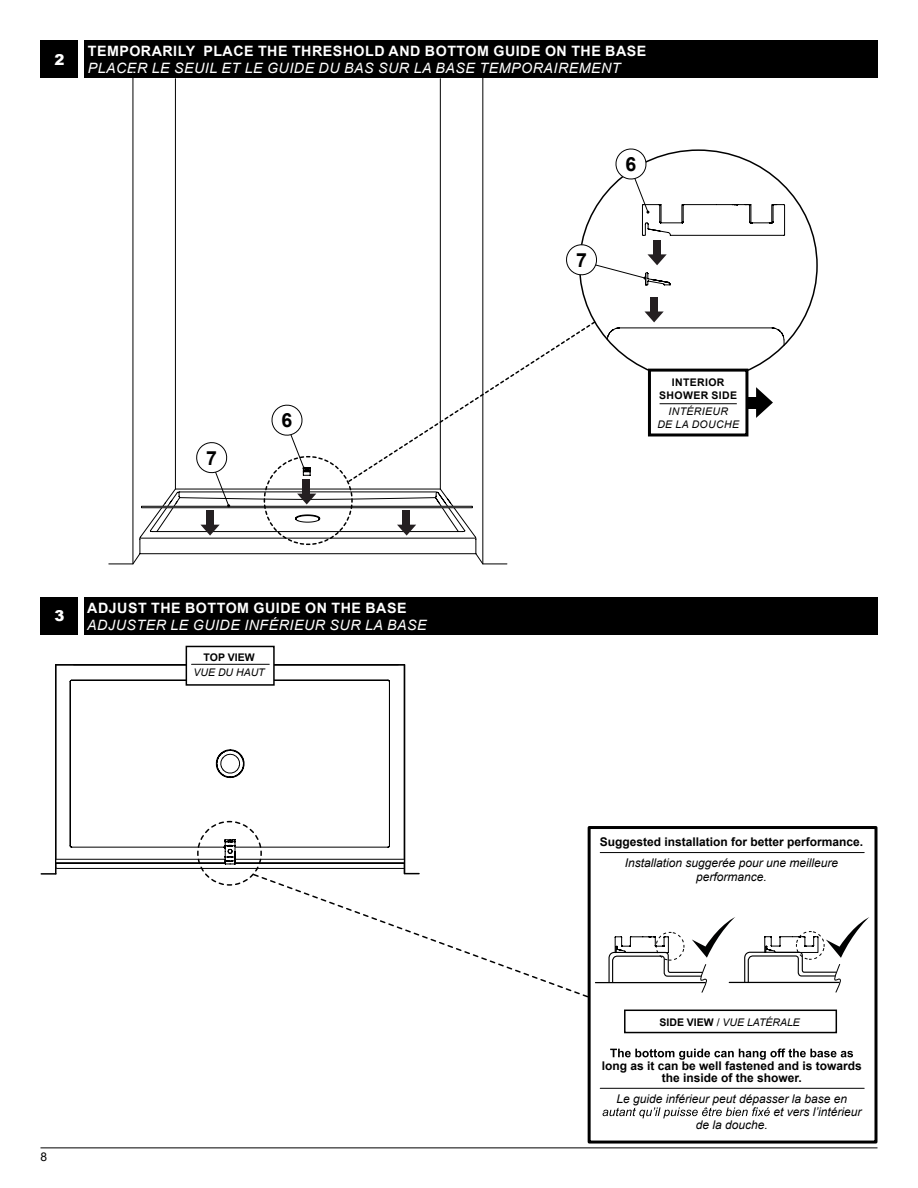
<style>
.page{position:relative;width:918px;height:1188px;background:#fff}
.page>*{position:absolute;margin:0;border:0;box-sizing:border-box;transform-origin:0 0}
.t1{font:700 19.5px "Arial";color:#000}
.t2{font:900 15px "Arial";color:#fff}
.t3{font:italic 14.25px "Arial";letter-spacing:.035em;color:#fff}
.t4{font:700 14.25px "Arial";letter-spacing:.035em;color:#fff}
.t5{font:italic 12px/14.4px "Arial";color:#000;text-align:center}
.t6{font:700 12px/12.6px "Arial";color:#000;text-align:center}
.t7{font:12px "Arial";color:#000}
.t8{font:italic 10.5px "Arial";color:#000}
.t9{font:700 10.5px/12.6px "Arial";letter-spacing:.035em;color:#000;text-align:center}
.t10{font:italic 10.5px/12.6px "Arial";letter-spacing:.02em;color:#000;text-align:center}
.s1{font-weight:700;font-style:normal}
.s2{font-style:normal}
</style>
<div class="page">
<hr style="left:40px;top:1148px;width:838px;height:1px;background:#000">
<div style="left:84px;top:40px;width:794px;height:38px;background:#000"></div>
<div style="left:84px;top:597px;width:794px;height:38px;background:#000"></div>
<div style="left:40px;top:40px;width:38px;height:38px;background:#000"></div>
<div style="left:40px;top:597px;width:38px;height:38px;background:#000"></div>
<div style="left:186px;top:646px;width:89px;height:40px;border:2px solid #000"></div>
<svg style="left:41px;top:663px;width:547px;height:336px"></svg>
<div style="left:588px;top:826px;width:290px;height:318px;border:3px solid #000"></div>
<svg style="left:610px;top:1049px;width:243px;height:11px"></svg>
<svg style="left:603px;top:1107px;width:167px;height:11px"></svg>
<hr style="left:600px;top:1088px;width:264px;height:1px;background:#000101">
<hr style="left:600px;top:852px;width:264px;height:1px;background:#000101">
<div style="left:624px;top:1010px;width:213px;height:23px;border:2px solid #000"></div>
<hr style="left:595px;top:982px;width:110px;height:1px;background:#000">
<svg style="left:608px;top:917px;width:262px;height:76px"></svg>
<hr style="left:133px;top:72px;width:1px;height:492px;background:#000">
<hr style="left:175px;top:79px;width:1px;height:410px;background:#000">
<hr style="left:440px;top:79px;width:1px;height:410px;background:#000">
<hr style="left:483px;top:72px;width:1px;height:492px;background:#000">
<svg style="left:606px;top:312px;width:179px;height:34px"></svg>
<div style="left:651px;top:297px;width:7px;height:16px;background:#241f21"></div>
<svg style="left:108px;top:320px;width:489px;height:244px"></svg>
<svg style="left:566px;top:148px;width:219px;height:141px"></svg>
<div style="left:648px;top:369px;width:100px;height:67px;background:#fff;border:3px solid #000"></div>
<hr style="left:660px;top:403px;width:77px;height:1px;background:#000">
<svg style="left:756px;top:387px;width:17px;height:31px"></svg>
<div style="left:747px;top:397px;width:9px;height:11px;background:#000"></div>
<p class="t2" style="left:54px;top:49px;width:12px">2</p>
<p class="t4" style="left:88px;top:41px;width:560px">TEMPORARILY PLACE THE THRESHOLD AND BOTTOM GUIDE ON THE BASE</p>
<p class="t3" style="left:88px;top:59px;width:534px">PLACER LE SEUIL ET LE GUIDE DU BAS SUR LA BASE TEMPORAIREMENT</p>
<h1 class="t1" style="left:576px;top:246px;width:12px">7</h1>
<h1 class="t1" style="left:626px;top:150px;width:12px">6</h1>
<h1 class="t1" style="left:206px;top:444px;width:12px">7</h1>
<h1 class="t1" style="left:282px;top:407px;width:12px">6</h1>
<p class="t9" style="left:659px;top:376px;width:79px">INTERIOR<br>SHOWER SIDE</p>
<p class="t10" style="left:657px;top:406px;width:83px">INTÉRIEUR<br>DE LA DOUCHE</p>
<p class="t2" style="left:54px;top:605px;width:12px">3</p>
<p class="t4" style="left:87px;top:598px;width:321px">ADJUST THE BOTTOM GUIDE ON THE BASE</p>
<p class="t3" style="left:87px;top:615px;width:341px">ADJUSTER LE GUIDE INFÉRIEUR SUR LA BASE</p>
<p class="t9" style="left:204px;top:651px;width:52px">TOP VIEW</p>
<p class="t8" style="left:194px;top:666px;width:73px">VUE DU HAUT</p>
<p class="t7" style="left:40px;top:1149px;width:8px">8</p>
<p class="t6" style="left:600px;top:836px;width:265px">Suggested installation for better performance.</p>
<p class="t5" style="left:625px;top:856px;width:215px">Installation suggerée pour une meilleure performance.</p>
<p class="t8" style="left:660px;top:1015px;width:142px"><span class="s1">SIDE VIEW</span> <span class="s2">/</span> VUE LATÉRALE</p>
<p class="t6" style="left:602px;top:1059px;width:262px">long as it can be well fastened and is towards the inside of the shower.</p>
<p class="t5" style="left:616px;top:1092px;width:232px">Le guide inférieur peut dépasser la base en</p>
<p class="t5" style="left:773px;top:1105px;width:90px">et vers l’intérieur</p>
<p class="t5" style="left:696px;top:1117px;width:74px">de la douche.</p>
</div>
